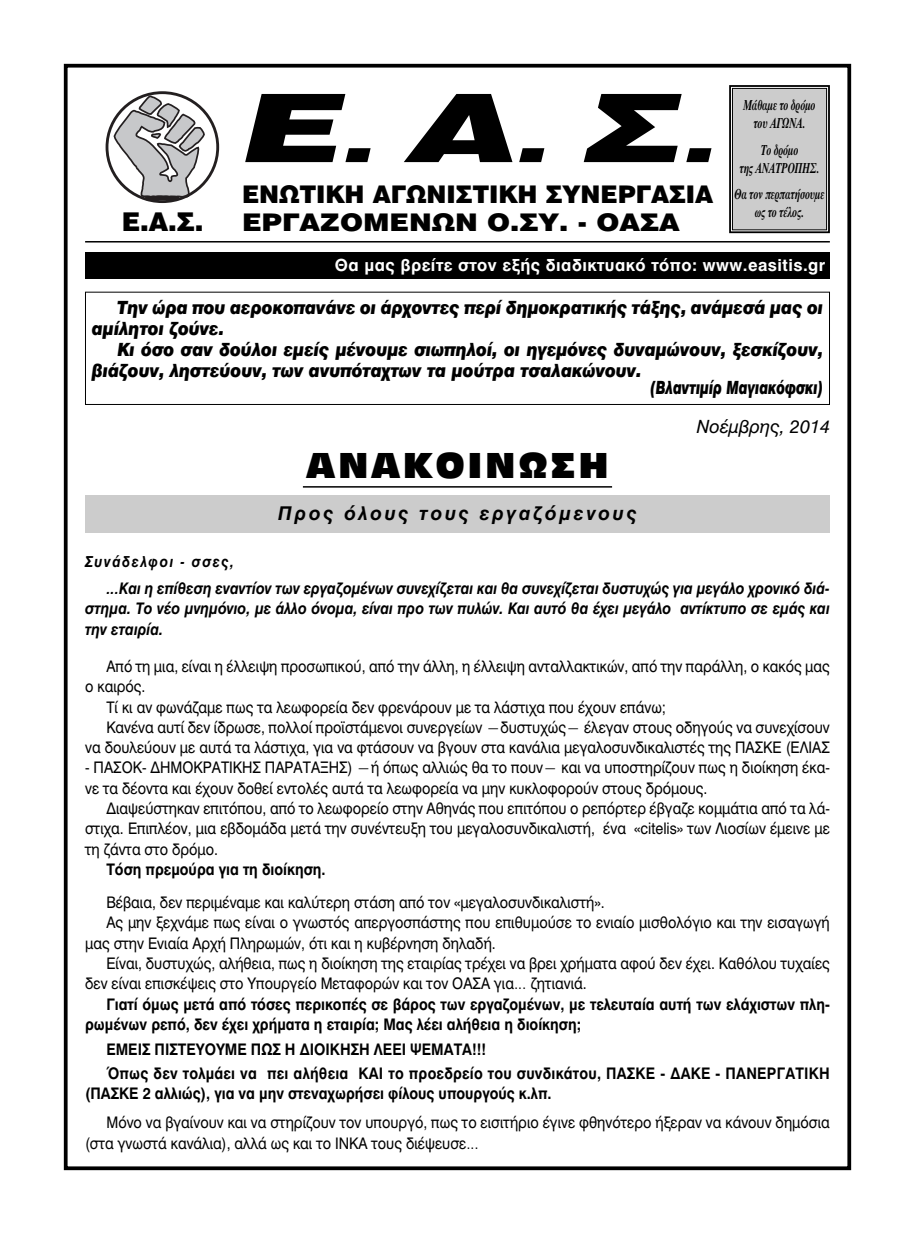
<style>
.page{position:relative;width:915px;height:1234px;background:#fff}
.page>*{position:absolute;margin:0;border:0;box-sizing:border-box;transform-origin:0 0}
.t1{font:93.45px "UB Helvetica Black Italic";color:#000;scale:1.58 1}
.t2{font:37.5px "UB Antique Olive Compact";letter-spacing:.065em;color:#000;scale:1.05 1}
.t3{font:900 25.5px "UB Helvetica";color:#000}
.t4{font:900 24px "UB Helvetica";color:#000}
.t5{font:900 24px "UB Helvetica";color:#000;scale:1.15 1}
.t6{font:italic 18.75px "UB Helvetica Bold";letter-spacing:.145em;color:#000}
.t7{font:18px/21px "UB Helvetica Black Italic";color:#000;scale:.9 1}
.t8{font:18px "UB Helvetica Black Italic";color:#000;scale:.72 1}
.t9{font:18px "UB Helvetica Italic";color:#000}
.t10{font:16.5px "UB Helvetica Bold";letter-spacing:.03em;color:#fff}
.t11{font:15.75px/20.2px "UB Helvetica";color:#000;scale:.9 1}
.t12{font:15.75px/20.2px "UB Helvetica Bold";color:#000;scale:.9 1}
.t13{font:italic 15.75px/20.2px "UB Helvetica Bold";color:#000;text-align:justify;scale:.9 1}
.t14{font:italic 15px/18px "UB Times Bold";color:#000;text-align:center;scale:.68 1}
.t15{font:italic 15px "UB Helvetica Bold";letter-spacing:.115em;color:#000;scale:.9 1}
.s1{font-size:64.35px}
</style>
<div class="page">
<div style="left:64px;top:64px;width:786px;height:1105px;border:4px solid #000"></div>
<hr style="left:85px;top:241px;width:744px;height:1px;background:#000">
<div style="left:732px;top:89px;width:94px;height:140px;background:#ccc"></div>
<div style="left:729px;top:85px;width:100px;height:148px;border:2px solid #000"></div>
<div style="left:732px;top:88px;width:94px;height:142px;border:1px solid #000"></div>
<svg style="left:105px;top:91px;width:114px;height:112px"></svg>
<hr style="left:145px;top:196px;width:34px;height:4px;background:#231f20;border-radius:2px">
<hr style="left:303px;top:486px;width:309px;height:1px;background:#000">
<div style="left:85px;top:495px;width:744px;height:38px;background:#ccc"></div>
<div style="left:85px;top:252px;width:744px;height:26px;background:#000"></div>
<div style="left:85px;top:292px;width:744px;height:113px;border:1px solid #000"></div>
<h1 class="t1" style="left:243px;top:71px;width:303px">E<span class="s1">.</span> A<span class="s1">.</span> Σ<span class="s1">.</span></h1>
<p class="t14" style="left:743px;top:96px;width:108px">Mάθαμε το δρόμο του AΓΩNA.</p>
<p class="t14" style="left:739px;top:140px;width:118px">Tο δρόμο<br>της ANATPOΠHΣ.</p>
<p class="t14" style="left:734px;top:185px;width:134px">Θα τον περπατήσουμε ως το τέλος.</p>
<h3 class="t4" style="left:242px;top:179px;width:472px">ENΩTIKH AΓΩNIΣTIKH ΣYNEPΓAΣIA</h3>
<h3 class="t3" style="left:122px;top:206px;width:83px">E.A.Σ.</h3>
<h3 class="t5" style="left:242px;top:208px;width:382px">EPΓAZOMENΩN Ο.ΣΥ. - OAΣA</h3>
<p class="t10" style="left:334px;top:254px;width:492px">Θα μας βρείτε στον εξής διαδικτυακό τόπο: www.easitis.gr</p>
<p class="t7" style="left:92px;top:297px;width:813px;text-indent:26px">Την ώρα που αεροκοπανάνε οι άρχοντες περί δημοκρατικής τάξης, ανάμεσά μας οι αμίλητοι ζούνε.</p>
<p class="t7" style="left:92px;top:339px;width:813px;text-indent:26px">Κι όσο σαν δούλοι εμείς μένουμε σιωπηλοί, οι ηγεμόνες δυναμώνουν, ξεσκίζουν, βιάζουν, ληστεύουν, των ανυπόταχτων τα μούτρα τσαλακώνουν.</p>
<p class="t8" style="left:650px;top:376px;width:241px">(Βλαντιμίρ Μαγιακόφσκι)</p>
<h2 class="t2" style="left:306px;top:446px;width:289px">ΑΝΑΚΟΙΝΩΣΗ</h2>
<p class="t6" style="left:278px;top:501px;width:360px">Προς όλους τους εργαζόμενους</p>
<p class="t9" style="left:696px;top:415px;width:135px">Νοέμβρης, 2014</p>
<p class="t15" style="left:85px;top:552px;width:167px">Συνάδελφοι - σσες,</p>
<p class="t13" style="left:85px;top:578px;width:828px;text-indent:21px">…Και η επίθεση εναντίον των εργαζομένων συνεχίζεται και θα συνεχίζεται δυστυχώς για μεγάλο χρονικό διά&shy;στημα. Το νέο μνημόνιο, με άλλο όνομα, είναι προ των πυλών. Και αυτό θα έχει μεγάλο αντίκτυπο σε εμάς και την εταιρία.</p>
<p class="t11" style="left:106px;top:656px;width:805px">Από τη μια, είναι η έλλειψη προσωπικού, από την άλλη, η έλλειψη ανταλλακτικών, από την παράλλη, ο κακός μας</p>
<p class="t11" style="left:85px;top:676px;width:69px">ο καιρός.</p>
<p class="t11" style="left:106px;top:696px;width:623px">Τί κι αν φωνάζαμε πως τα λεωφορεία δεν φρενάρουν με τα λάστιχα που έχουν επάνω;</p>
<p class="t11" style="left:106px;top:717px;width:805px">Κανένα αυτί δεν ίδρωσε, πολλοί προϊστάμενοι συνεργείων ―δυστυχώς― έλεγαν στους οδηγούς να συνεχίσουν</p>
<p class="t11" style="left:85px;top:737px;width:828px">να δουλεύουν με αυτά τα λάστιχα, για να φτάσουν να βγουν στα κανάλια μεγαλοσυνδικαλιστές της ΠΑΣΚΕ (ΕΛΙΑΣ</p>
<p class="t11" style="left:85px;top:757px;width:828px">- ΠΑΣΟΚ- ΔΗΜΟΚΡΑΤΙΚΗΣ ΠΑΡΑΤΑΞΗΣ) ―ή όπως αλλιώς θα το πουν― και να υποστηρίζουν πως η διοίκηση έκα&shy;νε τα δέοντα και έχουν δοθεί εντολές αυτά τα λεωφορεία να μην κυκλοφορούν στους δρόμους.</p>
<p class="t11" style="left:85px;top:798px;width:828px;text-align:justify;text-indent:21px">Διαψεύστηκαν επιτόπου, από το λεωφορείο στην Αθηνάς που επιτόπου ο ρεπόρτερ έβγαζε κομμάτια από τα λά&shy;στιχα. Επιπλέον, μια εβδομάδα μετά την συνέντευξη του μεγαλοσυνδικαλιστή, ένα «citelis» των Λιοσίων έμεινε με τη ζάντα στο δρόμο.</p>
<p class="t12" style="left:106px;top:858px;width:245px">Τόση πρεμούρα για τη διοίκηση.</p>
<p class="t11" style="left:106px;top:892px;width:555px">Βέβαια, δεν περιμέναμε και καλύτερη στάση από τον «μεγαλοσυνδικαλιστή».</p>
<p class="t11" style="left:106px;top:912px;width:805px">Ας μην ξεχνάμε πως είναι ο γνωστός απεργοσπάστης που επιθυμούσε το ενιαίο μισθολόγιο και την εισαγωγή</p>
<p class="t11" style="left:85px;top:932px;width:457px">μας στην Ενιαία Αρχή Πληρωμών, ότι και η κυβέρνηση δηλαδή.</p>
<p class="t11" style="left:106px;top:952px;width:805px">Είναι, δυστυχώς, αλήθεια, πως η διοίκηση της εταιρίας τρέχει να βρει χρήματα αφού δεν έχει. Καθόλου τυχαίες</p>
<p class="t11" style="left:85px;top:973px;width:558px">δεν είναι επισκέψεις στο Υπουργείο Μεταφορών και τον ΟΑΣΑ για… ζητιανιά.</p>
<p class="t12" style="left:85px;top:993px;width:828px;text-indent:21px">Γιατί όμως μετά από τόσες περικοπές σε βάρος των εργαζομένων, με τελευταία αυτή των ελάχιστων πλη&shy;ρωμένων ρεπό, δεν έχει χρήματα η εταιρία; Μας λέει αλήθεια η διοίκηση;</p>
<p class="t12" style="left:106px;top:1036px;width:805px;line-height:24.6px">ΕΜΕΙΣ ΠΙΣΤΕΥΟΥΜΕ ΠΩΣ Η ΔΙΟΙΚΗΣΗ ΛΕΕΙ ΨΕΜΑΤΑ!!!<br>Όπως δεν τολμάει να πει αλήθεια ΚΑΙ το προεδρείο του συνδικάτου, ΠΑΣΚΕ - ΔΑΚΕ - ΠΑΝΕΡΓΑΤΙΚΗ</p>
<p class="t12" style="left:85px;top:1083px;width:519px">(ΠΑΣΚΕ 2 αλλιώς), για να μην στεναχωρήσει φίλους υπουργούς κ.λπ.</p>
<p class="t11" style="left:85px;top:1112px;width:828px;text-indent:21px">Μόνο να βγαίνουν και να στηρίζουν τον υπουργό, πως το εισιτήριο έγινε φθηνότερο ήξεραν να κάνουν δημόσια (στα γνωστά κανάλια), αλλά ως και το ΙΝΚΑ τους διέψευσε…</p>
</div>
